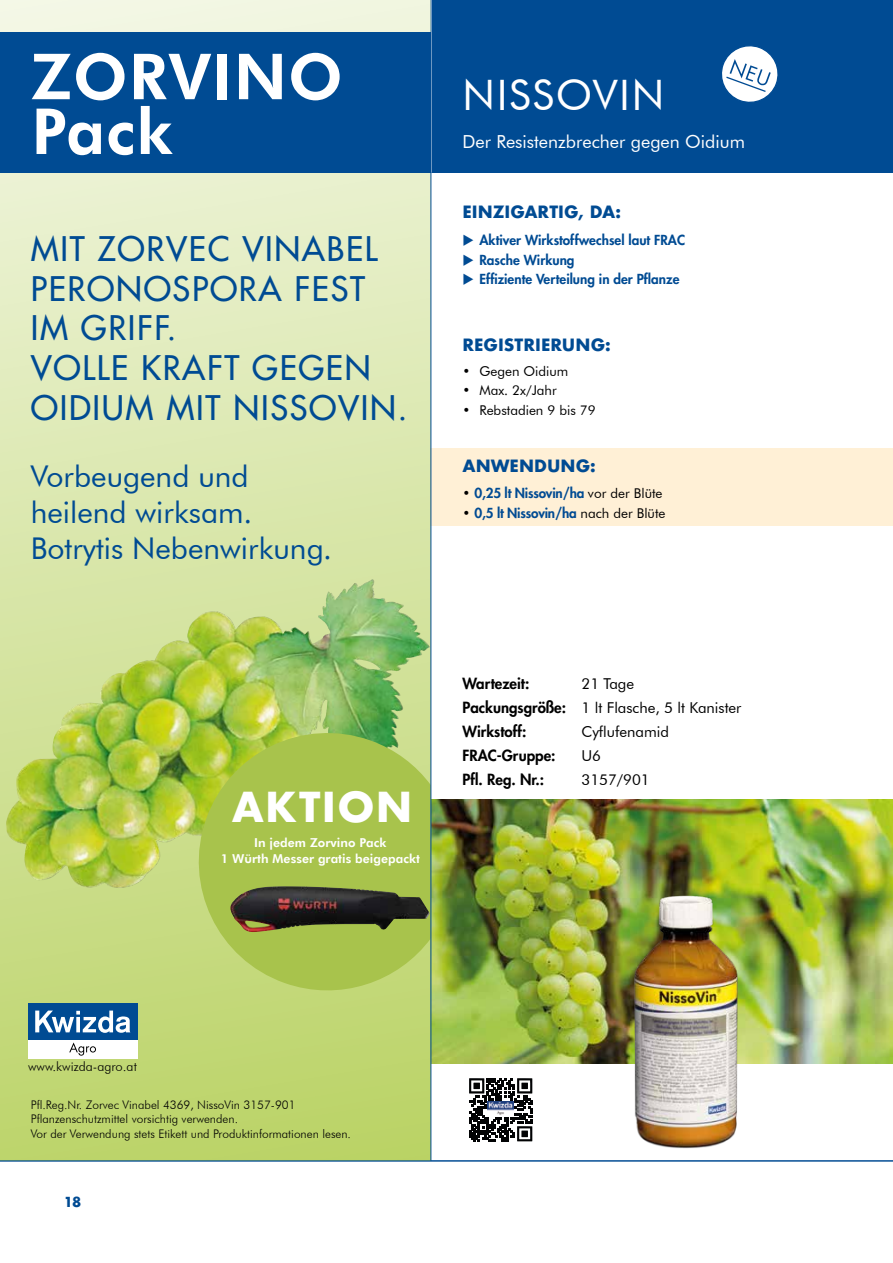
<style>
.page{position:relative;width:893px;height:1263px;background:#fff}
.page>*{position:absolute;margin:0;border:0;box-sizing:border-box;transform-origin:0 0}
.t1{font:800 63.45px/54.8px "Futura BT";letter-spacing:.02em;color:#fff}
.t2{font:42px "Futura BT";letter-spacing:.04em;color:#fff}
.t3{font:700 40.2px "Futura";letter-spacing:.03em;color:#fff}
.t4{font:500 33px/39.6px "Futura Std";letter-spacing:.05em;color:#004b93}
.t5{font:30px/36px "Futura BT";color:#004b93}
.t6{font:18px "Futura BT";color:#fff}
.t7{font:700 16.5px "Futura";color:#004b93}
.t8{font:15px/24px "Futura BT";color:#000}
.t9{font:800 15px "Futura Std";color:#000}
.t10{font:800 13.5px "Futura Std";color:#004b93}
.t11{font:13.5px "Futura BT";color:#000}
.t12{font:700 13.5px "Futura";color:#004b93}
.t13{font:300 13.05px "Futura BT";color:#000}
.t14{font:800 12.3px/16.5px "Futura BT";letter-spacing:.005em;color:#fff;text-align:center}
.t15{font:300 11.85px/14.2px "Futura BT";color:#000}
.s1{font-family:"Futura BT";font-weight:400;color:#000}
.s2{font-family:"Futura Std";font-weight:800}
</style>
<div class="page">
<div style="left:431px;top:449px;width:462px;height:77px;background:#fff0d6"></div>
<div style="left:431px;top:0;width:462px;height:173px;background:#004b93"></div>
<hr style="left:431px;top:0;width:1px;height:173px;background:#fff">
<img style="left:432px;top:799px;width:461px;height:264px">
<svg style="left:0;top:0;width:431px;height:1160px;background:#cfe099"></svg>
<img style="left:305px;top:579px;width:68px;height:64px">
<svg style="left:182px;top:717px;width:249px;height:285px;background:#abc654"></svg>
<hr style="left:0;top:1160px;width:893px;height:1px;background:#004b93">
<div style="left:0;top:32px;width:431px;height:141px;background:#004b93"></div>
<div style="left:28px;top:1003px;width:109px;height:37px;background:#004b93"></div>
<svg style="left:35px;top:1010px;width:95px;height:23px"></svg>
<div style="left:28px;top:1040px;width:109px;height:18px;background:#fff"></div>
<svg style="left:69px;top:1042px;width:27px;height:14px"></svg>
<img style="left:230px;top:886px;width:200px;height:46px">
<hr style="left:431px;top:173px;width:1px;height:988px;background:#004b93">
<svg style="left:722px;top:46px;width:56px;height:56px"></svg>
<svg style="left:469px;top:1078px;width:63px;height:63px"></svg>
<img style="left:487px;top:1102px;width:27px;height:14px">
<img style="left:625px;top:868px;width:119px;height:281px">
<h1 class="t1" style="left:31px;top:49px;width:313px">ZORVINO<br>Pack</h1>
<h3 class="t4" style="left:31px;top:229px;width:378px">MIT ZORVEC VINABEL<br>PERONOSPORA FEST<br>IM GRIFF.<br>VOLLE KRAFT GEGEN<br>OIDIUM MIT NISSOVIN.</h3>
<h3 class="t5" style="left:31px;top:458px;width:303px">Vorbeugend und heilend wirksam.<br>Botrytis Nebenwirkung.</h3>
<h2 class="t2" style="left:462px;top:69px;width:203px">NISSOVIN</h2>
<h3 class="t6" style="left:462px;top:130px;width:284px">Der Resistenzbrecher gegen Oidium</h3>
<h3 class="t7" style="left:462px;top:200px;width:160px">EINZIGARTIG, DA:</h3>
<p class="t10" style="left:462px;top:231px;width:224px">◆ Aktiver Wirkstoffwechsel laut FRAC</p>
<p class="t10" style="left:462px;top:251px;width:114px">◆ Rasche Wirkung</p>
<p class="t10" style="left:462px;top:270px;width:219px">◆ Effiziente Verteilung in der Pflanze</p>
<h3 class="t7" style="left:462px;top:333px;width:150px">REGISTRIERUNG:</h3>
<p class="t11" style="left:462px;top:363px;width:107px">• Gegen Oidium</p>
<p class="t11" style="left:462px;top:382px;width:96px">• Max. 2x/Jahr</p>
<p class="t11" style="left:462px;top:402px;width:135px">• Rebstadien 9 bis 79</p>
<h3 class="t7" style="left:462px;top:454px;width:135px">ANWENDUNG:</h3>
<p class="t10" style="left:462px;top:484px;width:202px"><span class="s1">•</span> 0,25 lt Nissovin/ha <span class="s1">vor der Blüte</span></p>
<p class="t10" style="left:462px;top:504px;width:205px"><span class="s1">•</span> 0,5 lt Nissovin/ha <span class="s1">nach der Blüte</span></p>
<h3 class="t3" style="left:232px;top:778px;width:182px">AKTION</h3>
<p class="t14" style="left:221px;top:834px;width:201px">In jedem Zorvino Pack<br>1 Würth Messer gratis beigepackt</p>
<p class="t9" style="left:462px;top:674px;width:68px">Wartezeit:</p>
<p class="t8" style="left:462px;top:672px;width:281px;text-indent:119px">21 Tage<br><span class="s2">Packungsgröße:</span> 1 lt Flasche, 5 lt Kanister</p>
<p class="t9" style="left:462px;top:722px;width:66px">Wirkstoff:</p>
<p class="t8" style="left:581px;top:720px;width:89px">Cyflufenamid</p>
<p class="t9" style="left:462px;top:746px;width:95px">FRAC-Gruppe:</p>
<p class="t8" style="left:581px;top:744px;width:21px">U6</p>
<p class="t9" style="left:462px;top:770px;width:83px">Pfl. Reg. Nr.:</p>
<p class="t8" style="left:581px;top:768px;width:70px">3157/901</p>
<p class="t13" style="left:28px;top:1058px;width:110px">www.kwizda-agro.at</p>
<p class="t15" style="left:31px;top:1098px;width:322px">Pfl.Reg.Nr. Zorvec Vinabel 4369, NissoVin 3157-901<br>Pflanzenschutzmittel vorsichtig verwenden.<br>Vor der Verwendung stets Etikett und Produktinformationen lesen.</p>
<p class="t12" style="left:64px;top:1192px;width:19px">18</p>
</div>
